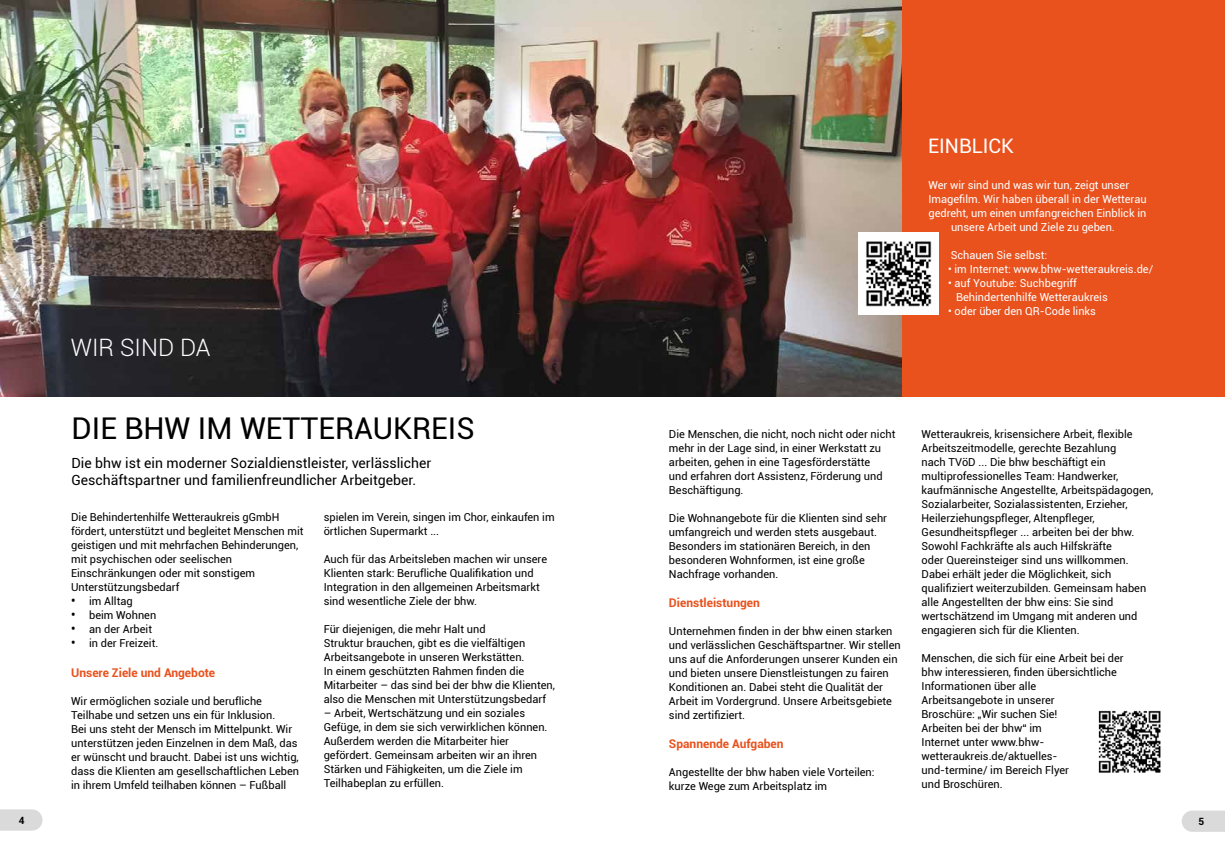
<style>
.page{position:relative;width:1225px;height:859px;background:#fff}
.page>*{position:absolute;margin:0;border:0;box-sizing:border-box;transform-origin:0 0}
.t1{font:30px "Roboto";color:#000}
.t2{font:300 24px "Roboto";color:#fff}
.t3{font:20px "Roboto";color:#fff}
.t4{font:14px/17px "Roboto";color:#000}
.t5{font:700 12px "Roboto";color:#e9511d}
.t6{font:11px/14px "Roboto";color:#000}
.t7{font:11px/14px "Roboto";color:#fff}
.t8{font:700 10px "Roboto";color:#000}
.s1{font-weight:700;font-size:12px}
</style>
<div class="page">
<svg style="left:1182px;top:810px;width:43px;height:22px"></svg>
<svg style="left:0;top:809px;width:43px;height:22px"></svg>
<div style="left:848px;top:0;width:377px;height:397px;background:#e9511d"></div>
<img style="left:0;top:0;width:901px;height:397px">
<img style="left:1098px;top:710px;width:63px;height:63px">
<img style="left:858px;top:233px;width:81px;height:82px">
<h2 class="t2" style="left:71px;top:331px;width:141px">WIR SIND DA</h2>
<h1 class="t1" style="left:72px;top:408px;width:404px">DIE BHW IM WETTERAUKREIS</h1>
<p class="t4" style="left:71px;top:454px;width:361px">Die bhw ist ein moderner Sozialdienstleister, verlässlicher<br>Geschäftspartner und familienfreundlicher Arbeitgeber.</p>
<p class="t6" style="left:71px;top:510px;width:234px">Die Behindertenhilfe Wetteraukreis gGmbH fördert, unterstützt und begleitet Menschen mit geistigen und mit mehrfachen Behinderungen, mit psychischen oder seelischen Einschränkungen oder mit sonstigem Unterstützungsbedarf</p>
<p class="t6" style="left:71px;top:594px;width:63px"><span class="s1">•</span> im Alltag</p>
<p class="t6" style="left:71px;top:608px;width:87px"><span class="s1">•</span> beim Wohnen</p>
<p class="t6" style="left:71px;top:622px;width:82px"><span class="s1">•</span> an der Arbeit</p>
<p class="t6" style="left:71px;top:636px;width:89px"><span class="s1">•</span> in der Freizeit.</p>
<p class="t5" style="left:71px;top:664px;width:146px">Unsere Ziele und Angebote</p>
<p class="t6" style="left:71px;top:694px;width:229px">Wir ermöglichen soziale und berufliche Teilhabe und setzen uns ein für Inklusion.<br>Bei uns steht der Mensch im Mittelpunkt. Wir unterstützen jeden Einzelnen in dem Maß, das er wünscht und braucht. Dabei ist uns wichtig, dass die Klienten am gesellschaftlichen Leben in ihrem Umfeld teilhaben können – Fußball</p>
<p class="t6" style="left:324px;top:510px;width:232px">spielen im Verein, singen im Chor, einkaufen im örtlichen Supermarkt ...</p>
<p class="t6" style="left:324px;top:552px;width:225px">Auch für das Arbeitsleben machen wir unsere Klienten stark: Berufliche Qualifikation und Integration in den allgemeinen Arbeitsmarkt sind wesentliche Ziele der bhw.</p>
<p class="t6" style="left:324px;top:622px;width:233px">Für diejenigen, die mehr Halt und<br>Struktur brauchen, gibt es die vielfältigen Arbeitsangebote in unseren Werkstätten.<br>In einem geschützten Rahmen finden die Mitarbeiter – das sind bei der bhw die Klienten, also die Menschen mit Unterstützungsbedarf</p>
<p class="t6" style="left:324px;top:706px;width:225px">– Arbeit, Wertschätzung und ein soziales Gefüge, in dem sie sich verwirklichen können.<br>Außerdem werden die Mitarbeiter hier gefördert. Gemeinsam arbeiten wir an ihren Stärken und Fähigkeiten, um die Ziele im Teilhabeplan zu erfüllen.</p>
<h3 class="t3" style="left:928px;top:132px;width:87px">EINBLICK</h3>
<p class="t7" style="left:928px;top:177px;width:202px">Wer wir sind und was wir tun, zeigt unser</p>
<p class="t7" style="left:928px;top:191px;width:220px">Imagefilm. Wir haben überall in der Wetterau</p>
<p class="t7" style="left:928px;top:205px;width:219px">gedreht, um einen umfangreichen Einblick in</p>
<p class="t7" style="left:951px;top:219px;width:165px">unsere Arbeit und Ziele zu geben.</p>
<p class="t7" style="left:950px;top:247px;width:98px">Schauen Sie selbst:</p>
<p class="t7" style="left:948px;top:261px;width:207px">• im Internet: www.bhw-wetteraukreis.de/</p>
<p class="t7" style="left:956px;top:275px;width:153px;text-indent:-8px">• auf Youtube: Suchbegriff<br>Behindertenhilfe Wetteraukreis</p>
<p class="t7" style="left:948px;top:303px;width:149px">• oder über den QR-Code links</p>
<p class="t6" style="left:669px;top:426px;width:228px">Die Menschen, die nicht, noch nicht oder nicht mehr in der Lage sind, in einer Werkstatt zu arbeiten, gehen in eine Tagesförderstätte<br>und erfahren dort Assistenz, Förderung und Beschäftigung.</p>
<p class="t6" style="left:669px;top:510px;width:220px">Die Wohnangebote für die Klienten sind sehr umfangreich und werden stets ausgebaut.<br>Besonders im stationären Bereich, in den besonderen Wohnformen, ist eine große Nachfrage vorhanden.</p>
<p class="t5" style="left:669px;top:594px;width:92px">Dienstleistungen</p>
<p class="t6" style="left:669px;top:623px;width:233px">Unternehmen finden in der bhw einen starken und verlässlichen Geschäftspartner. Wir stellen uns auf die Anforderungen unserer Kunden ein und bieten unsere Dienstleistungen zu fairen Konditionen an. Dabei steht die Qualität der Arbeit im Vordergrund. Unsere Arbeitsgebiete sind zertifiziert.</p>
<p class="t5" style="left:669px;top:735px;width:116px">Spannende Aufgaben</p>
<p class="t6" style="left:669px;top:764px;width:207px">Angestellte der bhw haben viele Vorteilen: kurze Wege zum Arbeitsplatz im</p>
<p class="t6" style="left:921px;top:426px;width:233px">Wetteraukreis, krisensichere Arbeit, flexible Arbeitszeitmodelle, gerechte Bezahlung<br>nach TVöD ... Die bhw beschäftigt ein multiprofessionelles Team: Handwerker, kaufmännische Angestellte, Arbeitspädagogen, Sozialarbeiter, Sozialassistenten, Erzieher, Heilerziehungspfleger, Altenpfleger, Gesundheitspfleger ... arbeiten bei der bhw.<br>Sowohl Fachkräfte als auch Hilfskräfte<br>oder Quereinsteiger sind uns willkommen.<br>Dabei erhält jeder die Möglichkeit, sich qualifiziert weiterzubilden. Gemeinsam haben alle Angestellten der bhw eins: Sie sind wertschätzend im Umgang mit anderen und engagieren sich für die Klienten.</p>
<p class="t6" style="left:921px;top:650px;width:204px">Menschen, die sich für eine Arbeit bei der bhw interessieren, finden übersichtliche<br>Informationen über alle<br>Arbeitsangebote in unserer<br>Broschüre: „Wir suchen Sie!<br>Arbeiten bei der bhw“ im<br>Internet unter www.bhw&shy;wetteraukreis.de/aktuelles&shy;und-termine/ im Bereich Flyer<br>und Broschüren.</p>
<p class="t8" style="left:19px;top:813px;width:7px">4</p>
<p class="t8" style="left:1198px;top:814px;width:7px">5</p>
</div>
